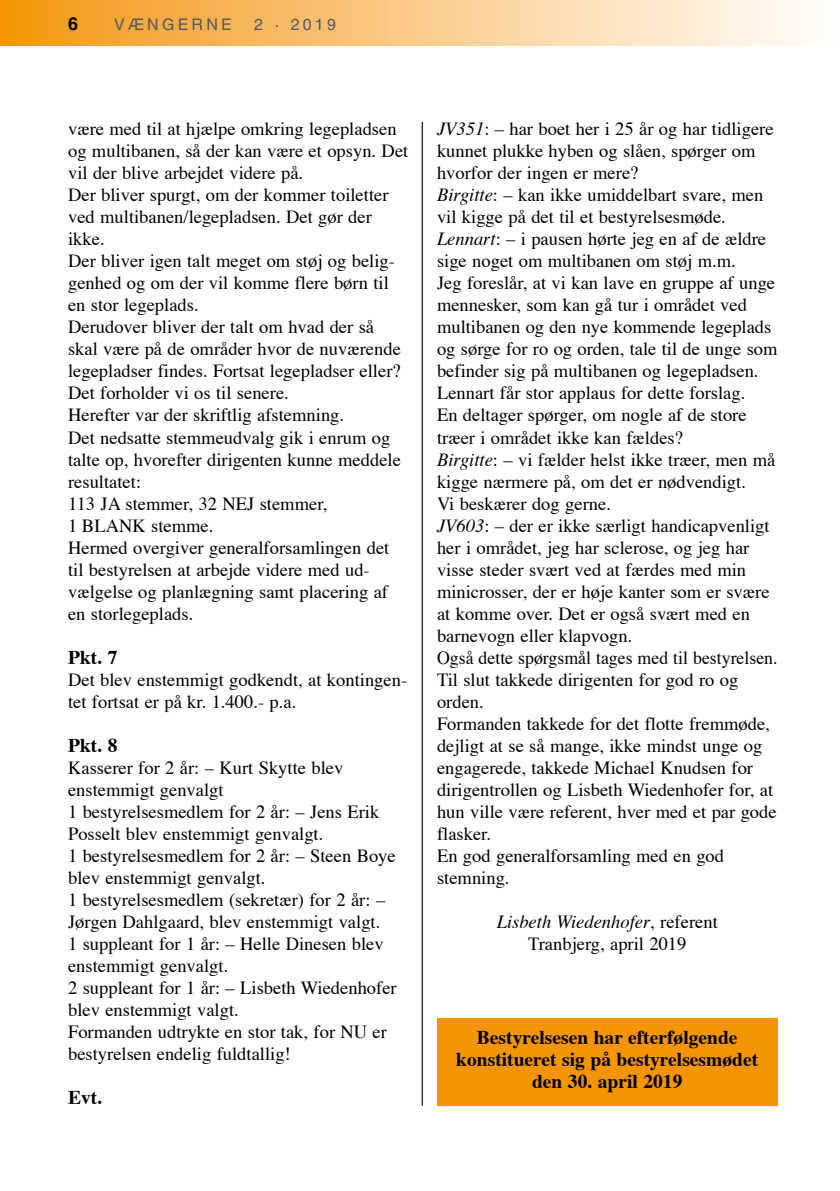
<style>
.page{position:relative;width:840px;height:1191px;background:#fff}
.page>*{position:absolute;margin:0;border:0;box-sizing:border-box;transform-origin:0 0}
.t1{font:700 19.6px/22px "Times";color:#000;text-align:center}
.t2{font:18.4px/22px "Times";color:#000}
.t3{font:700 18px "Helvetica";color:#000}
.t4{font:16px "Helvetica";letter-spacing:.2em;color:#58585a}
.s1{font-style:italic}
</style>
<div class="page">
<hr style="left:421px;top:122px;width:1px;height:984px;background:#000">
<div style="left:0;top:0;width:839px;height:45px;background:linear-gradient(to right,#f49712,#fff)"></div>
<div style="left:437px;top:1018px;width:340px;height:88px;background:#f39400"></div>
<p class="t3" style="left:68px;top:13px;width:12px">6</p>
<p class="t4" style="left:114px;top:15px;width:119px">VÆNGERNE</p>
<p class="t4" style="left:254px;top:15px;width:83px">2 · 2019</p>
<p class="t2" style="left:68px;top:117px;width:341px">være med til at hjælpe omkring legepladsen og multibanen, så der kan være et opsyn. Det vil der blive arbejdet videre på.<br>Der bliver spurgt, om der kommer toiletter ved multibanen/legepladsen. Det gør der ikke.<br>Der bliver igen talt meget om støj og belig&shy;genhed og om der vil komme flere børn til en stor legeplads.<br>Derudover bliver der talt om hvad der så skal være på de områder hvor de nuværende legepladser findes. Fortsat legepladser eller?<br>Det forholder vi os til senere.<br>Herefter var der skriftlig afstemning.<br>Det nedsatte stemmeudvalg gik i enrum og talte op, hvorefter dirigenten kunne meddele resultatet:<br>113 JA stemmer, 32 NEJ stemmer,<br>1 BLANK stemme.<br>Hermed overgiver generalforsamlingen det til bestyrelsen at arbejde videre med ud&shy;vælgelse og planlægning samt placering af en storlegeplads.</p>
<p class="t1" style="left:68px;top:644px;width:51px">Pkt. 7</p>
<p class="t2" style="left:68px;top:667px;width:340px">Det blev enstemmigt godkendt, at kontingen&shy;tet fortsat er på kr. 1.400.- p.a.</p>
<p class="t1" style="left:68px;top:732px;width:51px">Pkt. 8</p>
<p class="t2" style="left:68px;top:755px;width:330px">Kasserer for 2 år: – Kurt Skytte blev enstemmigt genvalgt<br>1 bestyrelsesmedlem for 2 år: – Jens Erik Posselt blev enstemmigt genvalgt.<br>1 bestyrelsesmedlem for 2 år: – Steen Boye blev enstemmigt genvalgt.<br>1 bestyrelsesmedlem (sekretær) for 2 år: – Jørgen Dahlgaard, blev enstemmigt valgt.<br>1 suppleant for 1 år: – Helle Dinesen blev enstemmigt genvalgt.<br>2 suppleant for 1 år: – Lisbeth Wiedenhofer blev enstemmigt valgt.<br>Formanden udtrykte en stor tak, for NU er bestyrelsen endelig fuldtallig!</p>
<p class="t1" style="left:68px;top:1084px;width:36px">Evt.</p>
<p class="t2" style="left:437px;top:117px;width:342px"><span class="s1">JV351</span>: – har boet her i 25 år og har tidligere kunnet plukke hyben og slåen, spørger om hvorfor der ingen er mere?<br><span class="s1">Birgitte</span>: – kan ikke umiddelbart svare, men vil kigge på det til et bestyrelsesmøde.<br><span class="s1">Lennart</span>: – i pausen hørte jeg en af de ældre sige noget om multibanen om støj m.m.<br>Jeg foreslår, at vi kan lave en gruppe af unge mennesker, som kan gå tur i området ved multibanen og den nye kommende legeplads og sørge for ro og orden, tale til de unge som befinder sig på multibanen og legepladsen.<br>Lennart får stor applaus for dette forslag.<br>En deltager spørger, om nogle af de store træer i området ikke kan fældes?<br><span class="s1">Birgitte</span>: – vi fælder helst ikke træer, men må kigge nærmere på, om det er nødvendigt.<br>Vi beskærer dog gerne.<br><span class="s1">JV603</span>: – der er ikke særligt handicapvenligt her i området, jeg har sclerose, og jeg har visse steder svært ved at færdes med min minicrosser, der er høje kanter som er svære at komme over. Det er også svært med en barnevogn eller klapvogn.<br>Også dette spørgsmål tages med til bestyrelsen.<br>Til slut takkede dirigenten for god ro og orden.<br>Formanden takkede for det flotte fremmøde, dejligt at se så mange, ikke mindst unge og engagerede, takkede Michael Knudsen for dirigentrollen og Lisbeth Wiedenhofer for, at hun ville være referent, hver med et par gode flasker.<br>En god generalforsamling med en god stemning.</p>
<p class="t2" style="left:496px;top:909px;width:222px;text-align:center"><span class="s1">Lisbeth Wiedenhofer</span>, referent<br>Tranbjerg, april 2019</p>
<p class="t1" style="left:456px;top:1024px;width:303px">Bestyrelsesen har efterfølgende konstitueret sig på bestyrelsesmødet den 30. april 2019</p>
</div>
